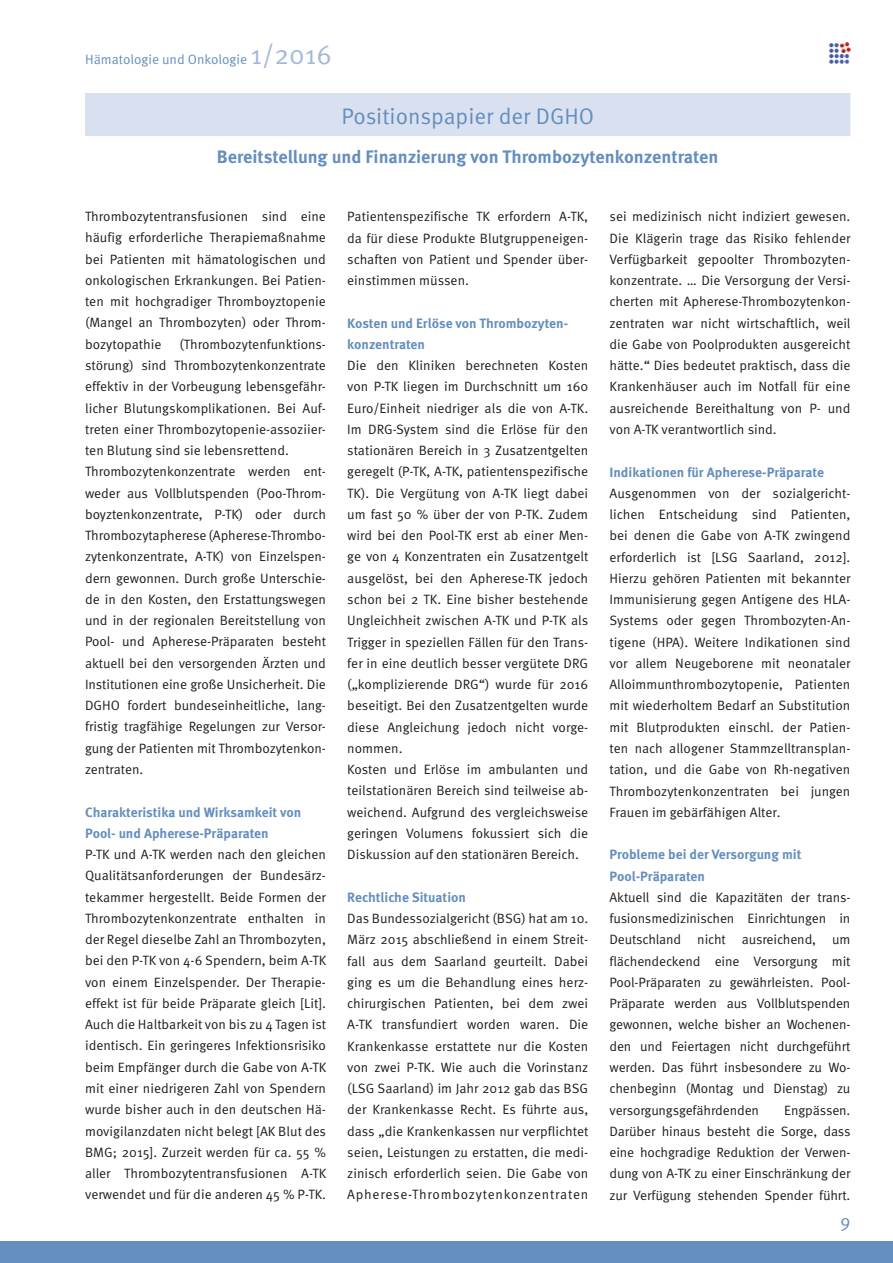
<style>
.page{position:relative;width:893px;height:1263px;background:#fff}
.page>*{position:absolute;margin:0;border:0;box-sizing:border-box;transform-origin:0 0}
.t1{font:22.5px "Meta Pro";color:#648ebd}
.t2{font:700 18px "Meta Pro";color:#648ebd}
.t3{font:18px "Meta Pro";color:#648ebd}
.t4{font:13.5px/21.3px "Meta Pro";letter-spacing:-.005em;color:#1d1d1b;text-align:justify}
.t5{font:700 13.5px/21.3px "Meta Pro";color:#648ebd}
.t6{font:13.5px "Meta Pro";color:#648ebd}
.s1{font-size:27px;color:#a4b9d9}
</style>
<div class="page">
<div style="left:0;top:1242px;width:893px;height:21px;background:#648ebd"></div>
<img style="left:829px;top:43px;width:21px;height:21px">
<hr style="left:85px;top:93px;width:765px;height:1px;background:#d9e1f0">
<div style="left:85px;top:94px;width:765px;height:42px;background:#d9e1f0"></div>
<p class="t6" style="left:85px;top:51px;width:249px">Hämatologie und Onkologie <span class="s1">1/2016</span></p>
<h1 class="t1" style="left:341px;top:102px;width:254px">Positionspapier der DGHO</h1>
<h2 class="t2" style="left:217px;top:145px;width:503px">Bereitstellung und Finanzierung von Thrombozytenkonzentraten</h2>
<p class="t4" style="left:85px;top:206px;width:242px">Thrombozytentransfusionen sind eine häufig erforderliche Therapiemaßnahme bei Patienten mit hämatologischen und onkologischen Erkrankungen. Bei Patien&shy;ten mit hochgradiger Thromboyztopenie (Mangel an Thrombozyten) oder Throm&shy;bozytopathie</p>
<p class="t4" style="left:85px;top:334px;width:243px;text-align:left;text-indent:95px">(Thrombozytenfunktions&shy;störung) sind Thrombozytenkonzentrate effektiv in der Vorbeugung lebensgefähr&shy;licher Blutungskomplikationen. Bei Auf&shy;treten einer Thrombozytopenie-assoziier&shy;ten Blutung sind sie lebensrettend.<br>Thrombozytenkonzentrate werden ent-- weder aus Vollblutspenden (Poo-Throm&shy;boyztenkonzentrate, P-TK) oder durch Thrombozytapherese (Apherese-Thrombo&shy;zytenkonzentrate, A-TK) von Einzelspen&shy;dern gewonnen. Durch große Unterschie&shy;de in den Kosten, den Erstattungswegen und in der regionalen Bereitstellung von Pool- und Apherese-Präparaten besteht aktuell bei den versorgenden Ärzten und Institutionen eine große Unsicherheit. Die DGHO fordert bundeseinheitliche, lang&shy;fristig tragfähige Regelungen zur Versor&shy;gung der Patienten mit Thrombozytenkon&shy;zentraten.</p>
<p class="t5" style="left:85px;top:801px;width:218px">Charakteristika und Wirksamkeit von<br>Pool- und Apherese-Präparaten</p>
<p class="t4" style="left:85px;top:844px;width:243px">P-TK und A-TK werden nach den gleichen Qualitätsanforderungen der Bundesärz&shy;tekammer hergestellt. Beide Formen der Thrombozytenkonzentrate enthalten in der Regel dieselbe Zahl an Thrombozyten, bei den P-TK von 4-6 Spendern, beim A-TK von einem Einzelspender. Der Therapie&shy;effekt ist für beide Präparate gleich [Lit].<br>Auch die Haltbarkeit von bis zu 4 Tagen ist identisch. Ein geringeres Infektionsrisiko beim Empfänger durch die Gabe von A-TK mit einer niedrigeren Zahl von Spendern wurde bisher auch in den deutschen Hä&shy;movigilanzdaten nicht belegt [AK Blut des BMG; 2015]. Zurzeit werden für ca. 55 % aller Thrombozytentransfusionen A-TK verwendet und für die anderen 45 % P-TK.</p>
<p class="t4" style="left:347px;top:206px;width:242px">Patientenspezifische TK erfordern A-TK, da für diese Produkte Blutgruppeneigen&shy;schaften von Patient und Spender über&shy;einstimmen müssen.</p>
<p class="t5" style="left:347px;top:312px;width:221px">Kosten und Erlöse von Thrombozyten&shy;konzentraten</p>
<p class="t4" style="left:347px;top:355px;width:243px;text-align:left">Die den Kliniken berechneten Kosten von P-TK liegen im Durchschnitt um 160<br>Euro/Einheit niedriger als die von A-TK.<br>Im DRG-System sind die Erlöse für den stationären Bereich in 3 Zusatzentgelten geregelt (P-TK, A-TK, patientenspezifische TK). Die Vergütung von A-TK liegt dabei um fast 50 % über der von P-TK. Zudem wird bei den Pool-TK erst ab einer Men&shy;ge von 4 Konzentraten ein Zusatzentgelt ausgelöst, bei den Apherese-TK jedoch schon bei 2 TK. Eine bisher bestehende Ungleichheit zwischen A-TK und P-TK als Trigger in speziellen Fällen für den Trans&shy;fer in eine deutlich besser vergütete DRG („komplizierende DRG“) wurde für 2016 beseitigt. Bei den Zusatzentgelten wurde diese Angleichung jedoch nicht vorge&shy;nommen.<br>Kosten und Erlöse im ambulanten und teilstationären Bereich sind teilweise ab&shy;weichend. Aufgrund des vergleichsweise geringen Volumens fokussiert sich die Diskussion auf den stationären Bereich.</p>
<p class="t5" style="left:347px;top:886px;width:120px">Rechtliche Situation</p>
<p class="t4" style="left:347px;top:908px;width:243px">Das Bundessozialgericht (BSG) hat am 10.<br>März 2015 abschließend in einem Streit&shy;fall aus dem Saarland geurteilt. Dabei ging es um die Behandlung eines herz&shy;chirurgischen Patienten, bei dem zwei A-TK transfundiert worden waren. Die Krankenkasse erstattete nur die Kosten von zwei P-TK. Wie auch die Vorinstanz (LSG Saarland) im Jahr 2012 gab das BSG der Krankenkasse Recht. Es führte aus, dass „die Krankenkassen nur verpflichtet seien, Leistungen zu erstatten, die medi&shy;zinisch erforderlich seien. Die Gabe von Apherese-Thrombozytenkonzentraten</p>
<p class="t4" style="left:609px;top:206px;width:243px">sei medizinisch nicht indiziert gewesen.<br>Die Klägerin trage das Risiko fehlender Verfügbarkeit gepoolter Thrombozyten&shy;konzentrate. … Die Versorgung der Versi&shy;cherten mit Apherese-Thrombozytenkon&shy;zentraten war nicht wirtschaftlich, weil die Gabe von Poolprodukten ausgereicht hätte.“ Dies bedeutet praktisch, dass die Krankenhäuser auch im Notfall für eine ausreichende Bereithaltung von P- und von A-TK verantwortlich sind.</p>
<p class="t5" style="left:609px;top:461px;width:216px">Indikationen für Apherese-Präparate</p>
<p class="t4" style="left:609px;top:483px;width:242px">Ausgenommen von der sozialgericht&shy;lichen Entscheidung sind Patienten, bei denen die Gabe von A-TK zwingend erforderlich ist [LSG Saarland, 2012].<br>Hierzu gehören Patienten mit bekannter Immunisierung gegen Antigene des HLA-Systems oder gegen Thrombozyten-An&shy;tigene (HPA). Weitere Indikationen sind vor allem Neugeborene mit neonataler Alloimmunthrombozytopenie, Patienten mit wiederholtem Bedarf an Substitution mit Blutprodukten einschl. der Patien&shy;ten nach allogener Stammzelltransplan&shy;tation, und die Gabe von Rh-negativen Thrombozytenkonzentraten bei jungen Frauen im gebärfähigen Alter.</p>
<p class="t5" style="left:609px;top:844px;width:193px">Probleme bei der Versorgung mit<br>Pool-Präparaten</p>
<p class="t4" style="left:609px;top:887px;width:243px">Aktuell sind die Kapazitäten der trans&shy;fusionsmedizinischen Einrichtungen in Deutschland nicht ausreichend, um flächendeckend eine Versorgung mit Pool-Präparaten zu gewährleisten. Pool-Präparate werden aus Vollblutspenden gewonnen, welche bisher an Wochenen&shy;den und Feiertagen nicht durchgeführt werden. Das führt insbesondere zu Wo&shy;chenbeginn (Montag und Dienstag) zu versorgungsgefährdenden</p>
<p class="t4" style="left:609px;top:1099px;width:243px;text-indent:175px">Engpässen.<br>Darüber hinaus besteht die Sorge, dass eine hochgradige Reduktion der Verwen&shy;dung von A-TK zu einer Einschränkung der zur Verfügung stehenden Spender führt.</p>
<h2 class="t3" style="left:840px;top:1213px;width:12px">9</h2>
</div>
